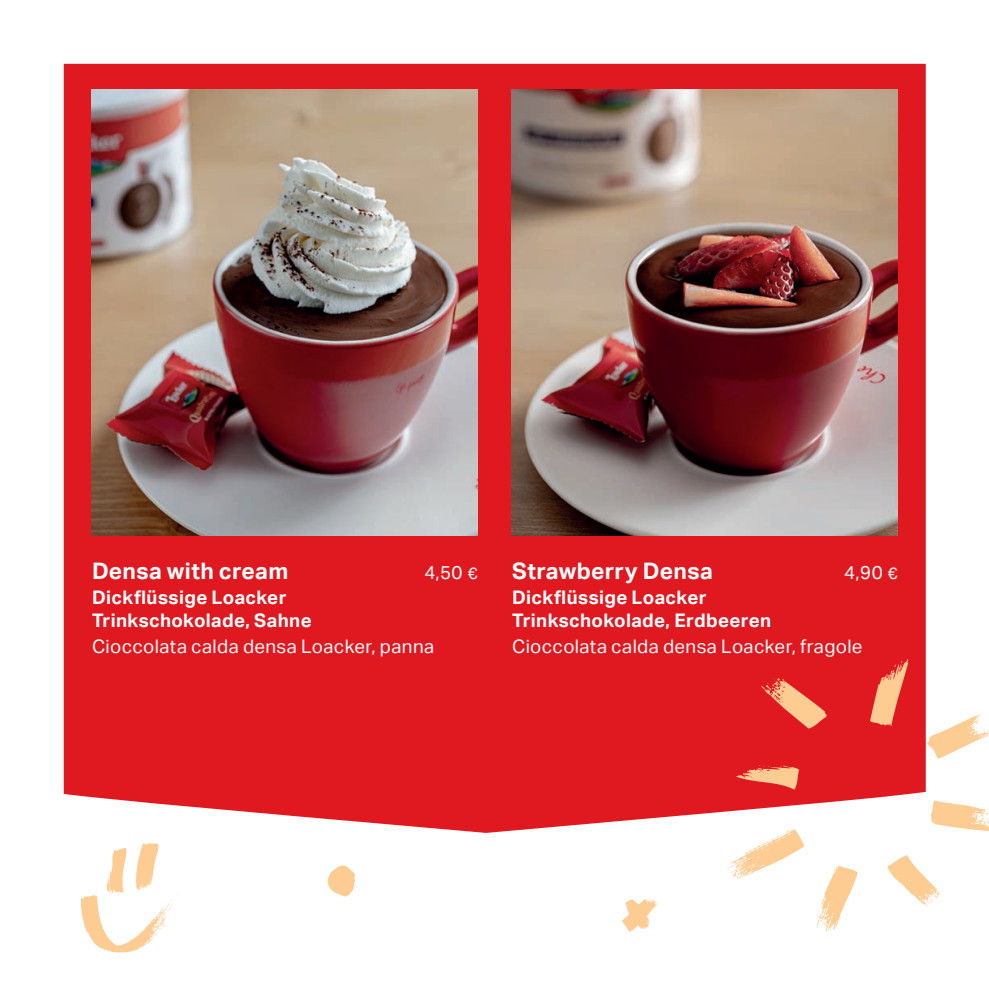
<style>
.page{position:relative;width:989px;height:989px;background:#fff}
.page>*{position:absolute;margin:0;border:0;box-sizing:border-box;transform-origin:0 0}
.t1{font:700 22.72px "Aktiv Grotesk";letter-spacing:.015em;color:#fff}
.t2{font:700 18.68px/22.7px "Aktiv Grotesk";letter-spacing:.02em;color:#fff}
.t3{font:18.68px "Aktiv Grotesk";letter-spacing:.02em;color:#fff}
.s1{font-size:16.43px}
</style>
<div class="page">
<div style="left:64px;top:64px;width:861px;height:769px;background:#e01921"></div>
<img style="left:92px;top:90px;width:385px;height:445px">
<img style="left:512px;top:90px;width:385px;height:445px">
<svg style="left:622px;top:898px;width:36px;height:33px"></svg>
<svg style="left:81px;top:843px;width:98px;height:110px"></svg>
<svg style="left:727px;top:659px;width:262px;height:273px"></svg>
<svg style="left:327px;top:865px;width:28px;height:31px"></svg>
<p class="t1" style="left:92px;top:557px;width:198px">Densa with cream</p>
<p class="t3" style="left:424px;top:561px;width:55px">4,50 <span class="s1">€</span></p>
<p class="t2" style="left:92px;top:586px;width:221px">Dickflüssige Loacker<br>Trinkschokolade, Sahne</p>
<p class="t3" style="left:92px;top:635px;width:344px">Cioccolata calda densa Loacker, panna</p>
<p class="t1" style="left:512px;top:557px;width:202px">Strawberry Densa</p>
<p class="t3" style="left:844px;top:561px;width:55px">4,90 <span class="s1">€</span></p>
<p class="t2" style="left:512px;top:586px;width:261px">Dickflüssige Loacker<br>Trinkschokolade, Erdbeeren</p>
<p class="t3" style="left:512px;top:635px;width:352px">Cioccolata calda densa Loacker, fragole</p>
</div>
